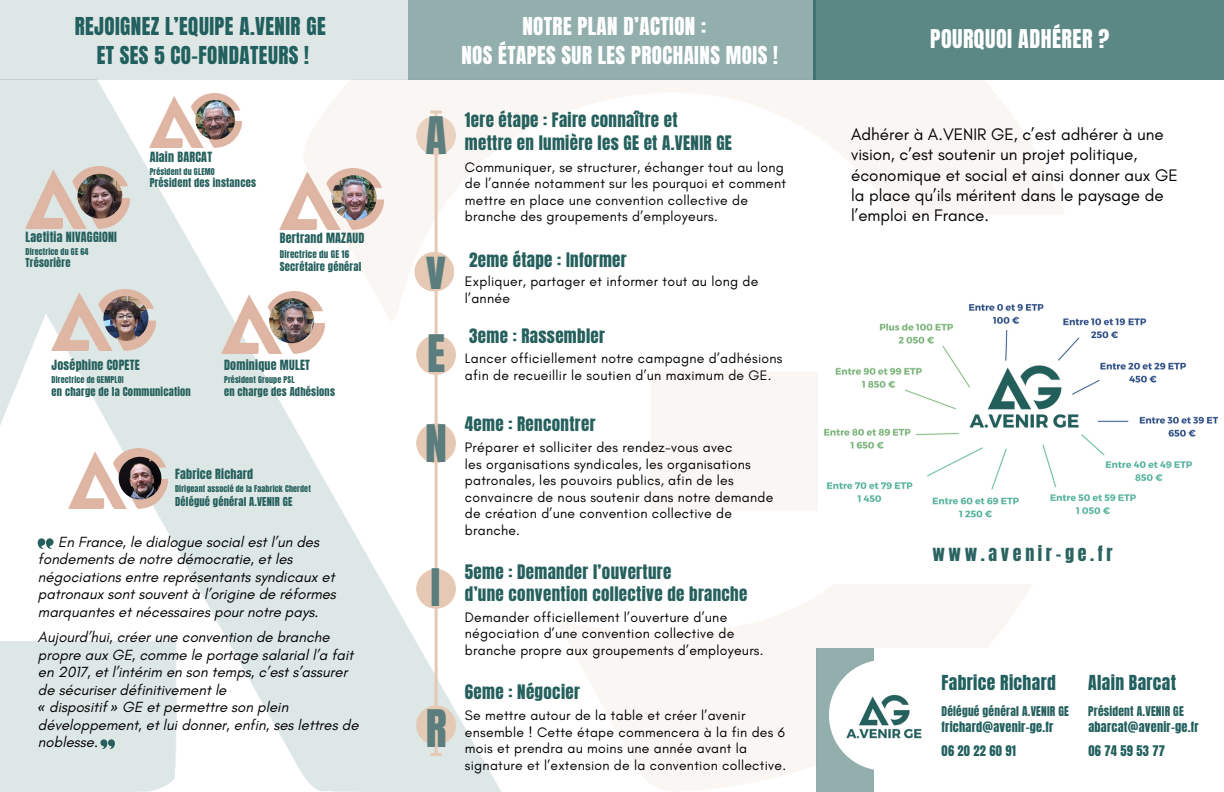
<style>
.page{position:relative;width:1224px;height:792px;background:#fff}
.page>*{position:absolute;margin:0;border:0;box-sizing:border-box;transform-origin:0 0}
.t1{font:44px "Anton";color:#5b7d7e}
.t2{font:22px "Anton";letter-spacing:.02em;color:#fff}
.t3{font:21px/29.2px "Anton";letter-spacing:.02em;color:#fff;text-align:center}
.t4{font:21px/29.2px "Anton";letter-spacing:.02em;color:#21605e;text-align:center}
.t5{font:18px "Anton";letter-spacing:.2em;color:#2a6360}
.t6{font:17.6px "Anton";letter-spacing:.02em;color:#21605e}
.t7{font:17px/23.2px "Anton";letter-spacing:.02em;color:#25605d}
.t8{font:17px/20.2px "Glacial Indifference";color:#000}
.t9{font:italic 15px/17.5px "Glacial Indifference";color:#000}
.t10{font:14px/16.5px "Glacial Indifference";letter-spacing:.02em;color:#000}
.t11{font:12.5px "Anton";letter-spacing:.02em;color:#21605e}
.t12{font:12.2px "Anton";letter-spacing:.02em;color:#21605e}
.t13{font:12px "Anton";letter-spacing:.02em;color:#25605d}
.t14{font:11.4px "Anton";letter-spacing:.02em;color:#25605d}
.t15{font:10.5px "Anton";letter-spacing:.02em;color:#25605d}
.t16{font:9px "Anton";letter-spacing:.02em;color:#25605d}
.t17{font:8px "Anton";letter-spacing:.02em;color:#25605d}
.s1{font-family:"Noto Sans"}
</style>
<div class="page">
<img style="left:0;top:79px;width:1088px;height:713px">
<div style="left:818px;top:251px;width:406px;height:333px;background:#fff"></div>
<div style="left:416px;top:116px;width:40px;height:39px;background:#e9d2c0;border-radius:50%"></div>
<hr style="left:435px;top:113px;width:3px;height:641px;background:#e5c9b4">
<svg style="left:432px;top:111px;width:9px;height:3px"></svg>
<svg style="left:432px;top:753px;width:9px;height:3px"></svg>
<div style="left:818px;top:648px;width:406px;height:144px;background:#fff"></div>
<div style="left:415px;top:252px;width:39px;height:40px;background:#e5c9b4;border-radius:50%"></div>
<div style="left:416px;top:335px;width:40px;height:40px;background:#e5c9b4;border-radius:50%"></div>
<div style="left:416px;top:423px;width:40px;height:40px;background:#e5c9b4;border-radius:50%"></div>
<div style="left:416px;top:569px;width:40px;height:40px;background:#e5c9b4;border-radius:50%"></div>
<div style="left:416px;top:705px;width:40px;height:40px;background:#e5c9b4;border-radius:50%"></div>
<div style="left:816px;top:648px;width:57px;height:144px;background:#92afae"></div>
<svg style="left:829px;top:660px;width:93px;height:111px"></svg>
<div style="left:408px;top:0;width:408px;height:79px;background:#92afae"></div>
<img style="left:824px;top:304px;width:393px;height:214px">
<svg style="left:38px;top:538px;width:15px;height:11px"></svg>
<img style="left:69px;top:449px;width:99px;height:59px">
<img style="left:118px;top:457px;width:44px;height:43px;border-radius:50%">
<svg style="left:100px;top:739px;width:15px;height:10px"></svg>
<div style="left:0;top:0;width:408px;height:79px;background:#dee7e6"></div>
<img style="left:150px;top:94px;width:91px;height:54px">
<img style="left:195px;top:100px;width:40px;height:40px;border-radius:50%">
<img style="left:52px;top:289px;width:103px;height:62px">
<img style="left:103px;top:296px;width:45px;height:45px;border-radius:50%">
<img style="left:26px;top:167px;width:103px;height:61px">
<img style="left:77px;top:174px;width:45px;height:45px;border-radius:50%">
<img style="left:280px;top:168px;width:103px;height:62px">
<img style="left:332px;top:175px;width:45px;height:45px;border-radius:50%">
<img style="left:221px;top:292px;width:104px;height:61px">
<img style="left:269px;top:298px;width:45px;height:45px;border-radius:50%">
<div style="left:814px;top:0;width:410px;height:79px;background:#5b8785"></div>
<p class="t4" style="left:75px;top:12px;width:252px">REJOIGNEZ L’EQUIPE A.VENIR GE<br>ET SES 5 CO-FONDATEURS !</p>
<p class="t13" style="left:26px;top:228px;width:93px">Laetitia NIVAGGIONI</p>
<p class="t17" style="left:26px;top:246px;width:64px">Directrice du GE 64</p>
<p class="t15" style="left:26px;top:256px;width:47px">Trésorière</p>
<h2 class="t13" style="left:150px;top:148px;width:64px">Alain BARCAT</h2>
<h2 class="t17" style="left:150px;top:166px;width:67px">Président du GLEMO</h2>
<h2 class="t15" style="left:150px;top:175px;width:108px">Président des instances</h2>
<h2 class="t13" style="left:280px;top:230px;width:86px">Bertrand MAZAUD</h2>
<h2 class="t16" style="left:280px;top:247px;width:71px">Directrice du GE 16</h2>
<h2 class="t15" style="left:280px;top:259px;width:83px">Secrétaire général</h2>
<h3 class="t13" style="left:52px;top:357px;width:90px">Joséphine COPETE</h3>
<h3 class="t17" style="left:52px;top:374px;width:74px">Directrice de GEMPLOI</h3>
<h3 class="t15" style="left:52px;top:384px;width:141px">en charge de la Communication</h3>
<p class="t13" style="left:224px;top:357px;width:87px">Dominique MULET</p>
<p class="t17" style="left:224px;top:374px;width:72px">Président Groupe PSL</p>
<p class="t15" style="left:224px;top:384px;width:112px">en charge des Adhésions</p>
<p class="t13" style="left:175px;top:465px;width:79px">Fabrice Richard</p>
<p class="t17" style="left:175px;top:483px;width:137px">Dirigeant associé de la Faabrick Cherdet</p>
<h2 class="t15" style="left:175px;top:494px;width:119px">Délégué général A.VENIR GE</h2>
<h1 class="t9" style="left:38px;top:533px;width:300px;text-indent:20px">En France, le dialogue social est l’un des fondements de notre démocratie, et les négociations entre représentants syndicaux et patronaux sont souvent à l’origine de réformes marquantes et nécessaires pour notre pays.</h1>
<h1 class="t9" style="left:38px;top:628px;width:322px">Aujourd’hui, créer une convention de branche propre aux GE, comme le portage salarial l’a fait en 2017, et l’intérim en son temps, c’est s’assurer de sécuriser définitivement le<br><span class="s1">«</span> dispositif <span class="s1">»</span> GE et permettre son plein développement, et lui donner, enfin, ses lettres de noblesse.</h1>
<p class="t3" style="left:461px;top:12px;width:318px">NOTRE PLAN D’ACTION :<br>NOS ÉTAPES SUR LES PROCHAINS MOIS !</p>
<h4 class="t2" style="left:930px;top:23px;width:181px">POURQUOI ADHÉRER ?</h4>
<p class="t7" style="left:465px;top:108px;width:269px">1ere étape : Faire connaître et<br>mettre en lumière les GE et A.VENIR GE</p>
<h1 class="t1" style="left:425px;top:104px;width:23px">A</h1>
<p class="t8" style="left:851px;top:124px;width:328px">Adhérer à A.VENIR GE, c’est adhérer à une vision, c’est soutenir un projet politique, économique et social et ainsi donner aux GE la place qu’ils méritent dans le paysage de l’emploi en France.</p>
<p class="t10" style="left:465px;top:158px;width:323px">Communiquer, se structurer, échanger tout au long de l’année notamment sur les pourquoi et comment mettre en place une convention collective de branche des groupements d’employeurs.</p>
<h5 class="t1" style="left:426px;top:239px;width:22px">v</h5>
<p class="t1" style="left:427px;top:322px;width:20px">E</p>
<p class="t1" style="left:425px;top:412px;width:23px">N</p>
<p class="t1" style="left:431px;top:556px;width:11px">I</p>
<p class="t1" style="left:426px;top:697px;width:22px">R</p>
<h5 class="t7" style="left:469px;top:248px;width:159px">2eme étape : Informer</h5>
<h4 class="t10" style="left:465px;top:273px;width:295px">Expliquer, partager et informer tout au long de l’année</h4>
<p class="t7" style="left:469px;top:324px;width:137px">3eme : Rassembler</p>
<p class="t10" style="left:465px;top:350px;width:319px">Lancer officiellement notre campagne d’adhésions afin de recueillir le soutien d’un maximum de GE.</p>
<p class="t7" style="left:465px;top:412px;width:132px">4eme : Rencontrer</p>
<p class="t10" style="left:465px;top:439px;width:269px">Préparer et solliciter des rendez-vous avec</p>
<p class="t10" style="left:465px;top:455px;width:310px">les organisations syndicales, les organisations patronales, les pouvoirs publics, afin de les convaincre de nous soutenir dans notre demande de création d’une convention collective de branche.</p>
<h5 class="t7" style="left:465px;top:561px;width:284px;line-height:22.5px">5eme : Demander l’ouverture<br>d’une convention collective de branche</h5>
<p class="t10" style="left:465px;top:609px;width:300px">Demander officiellement l’ouverture d’une négociation d’une convention collective de branche propre aux groupements d’employeurs.</p>
<p class="t7" style="left:465px;top:680px;width:117px">6eme : Négocier</p>
<h5 class="t10" style="left:465px;top:707px;width:323px">Se mettre autour de la table et créer l’avenir ensemble ! Cette étape commencera à la fin des 6 mois et prendra au moins une année avant la signature et l’extension de la convention collective.</h5>
<h4 class="t5" style="left:932px;top:541px;width:182px">www.avenir-ge.fr</h4>
<p class="t6" style="left:942px;top:670px;width:116px">Fabrice Richard</p>
<h3 class="t6" style="left:1088px;top:670px;width:89px">Alain Barcat</h3>
<p class="t14" style="left:942px;top:703px;width:129px">Délégué général A.VENIR GE</p>
<p class="t14" style="left:1088px;top:703px;width:97px">Président A.VENIR GE</p>
<p class="t12" style="left:942px;top:718px;width:113px">frichard@avenir-ge.fr</p>
<h5 class="t12" style="left:1088px;top:718px;width:112px">abarcat@avenir-ge.fr</h5>
<p class="t11" style="left:942px;top:742px;width:76px">06 20 22 60 91</p>
<h3 class="t11" style="left:1088px;top:742px;width:78px">06 74 59 53 77</h3>
</div>
